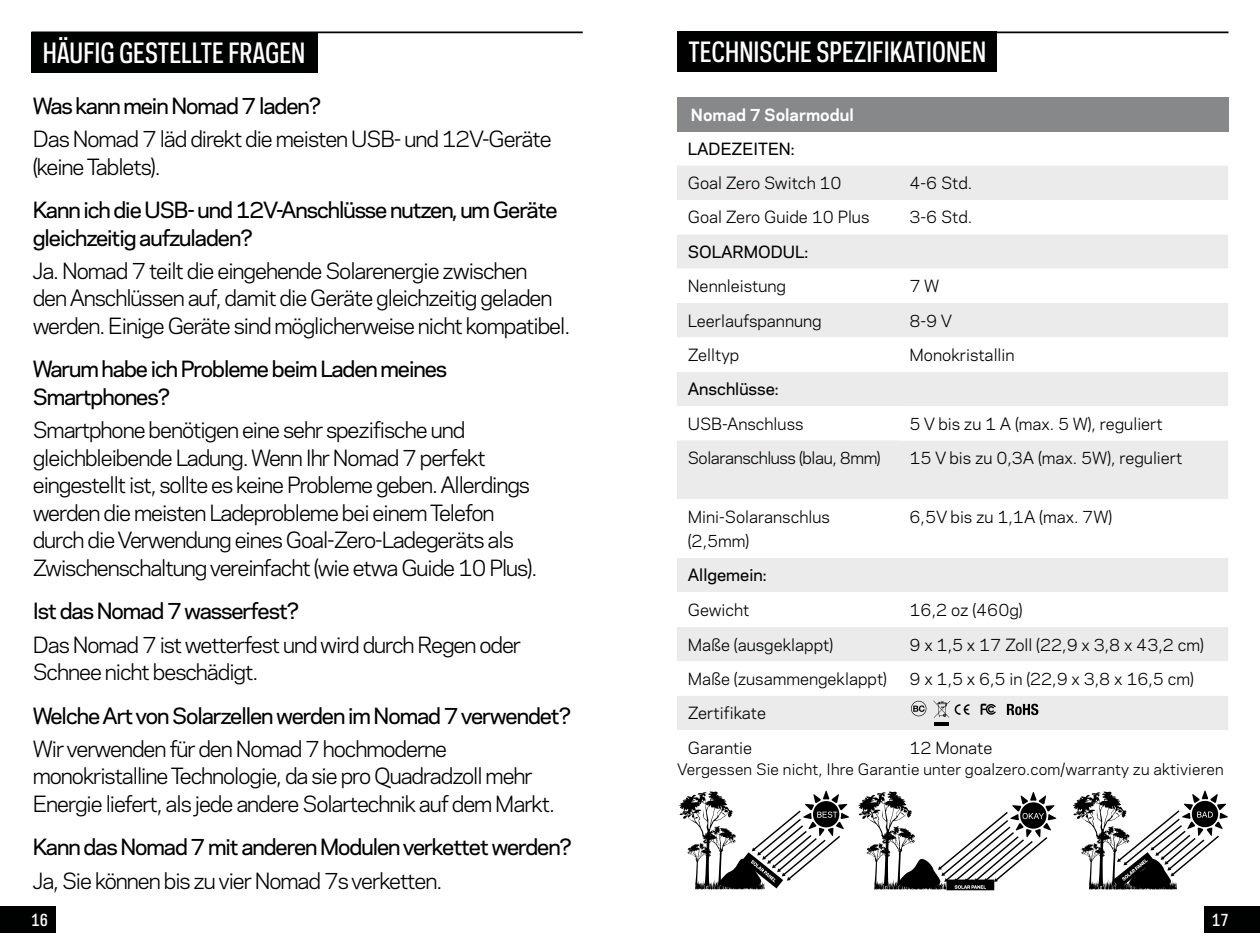
<style>
.page{position:relative;width:1260px;height:945px;background:#fff}
.page>*{position:absolute;margin:0;border:0;box-sizing:border-box;transform-origin:0 0}
.t1{font:500 26.25px "Galaxie Polaris Condensed";color:#fff}
.t2{font:21px/27.7px "Galaxie Polaris";letter-spacing:-.05em;color:#000101}
.t3{font:500 21px/27.7px "Galaxie Polaris";letter-spacing:-.05em;color:#000101}
.t4{font:15.75px/24.5px "Galaxie Polaris";color:#000101}
.t5{font:500 15.75px "Galaxie Polaris";color:#000101}
.t6{font:15.75px "Galaxie Polaris";letter-spacing:-.025em;color:#000101}
.t7{font:700 15.75px "Galaxie Polaris";color:#fff}
.t8{font:500 15.75px "Galaxie Polaris Condensed";color:#fff}
.t9{font:14.7px "Galaxie Polaris";letter-spacing:.01em;color:#000101}
</style>
<div class="page">
<div style="left:0;top:906px;width:55px;height:27px;background:#000101"></div>
<div style="left:1205px;top:906px;width:55px;height:27px;background:#000101"></div>
<div style="left:32px;top:33px;width:286px;height:40px;background:#000101"></div>
<hr style="left:32px;top:32px;width:551px;height:1px;background:#000101">
<div style="left:677px;top:32px;width:320px;height:40px;background:#000101"></div>
<hr style="left:677px;top:32px;width:551px;height:1px;background:#000101">
<div style="left:677px;top:166px;width:551px;height:34px;background:#ebebec"></div>
<svg style="left:677px;top:235px;width:551px;height:495px;fill:#ebebec"></svg>
<div style="left:677px;top:97px;width:551px;height:35px;background:#86888a"></div>
<svg style="left:679px;top:790px;width:170px;height:100px"></svg>
<svg style="left:858px;top:791px;width:199px;height:99px"></svg>
<svg style="left:1073px;top:790px;width:155px;height:100px"></svg>
<svg style="left:911px;top:701px;width:15px;height:15px"></svg>
<svg style="left:981px;top:704px;width:15px;height:11px"></svg>
<svg style="left:1007px;top:704px;width:31px;height:11px"></svg>
<svg style="left:933px;top:701px;width:37px;height:17px"></svg>
<hr style="left:934px;top:722px;width:15px;height:4px;background:#000">
<p class="t1" style="left:43px;top:35px;width:264px">HÄUFIG GESTELLTE FRAGEN</p>
<p class="t1" style="left:688px;top:34px;width:299px">TECHNISCHE SPEZIFIKATIONEN</p>
<p class="t3" style="left:33px;top:91px;width:290px">Was kann mein Nomad 7 laden?</p>
<p class="t2" style="left:33px;top:124px;width:520px">Das Nomad 7 läd direkt die meisten USB- und 12V-Geräte (keine Tablets).</p>
<p class="t3" style="left:33px;top:195px;width:526px">Kann ich die USB- und 12V-Anschlüsse nutzen, um Geräte gleichzeitig aufzuladen?</p>
<p class="t2" style="left:33px;top:256px;width:539px">Ja. Nomad 7 teilt die eingehende Solarenergie zwischen<br>den Anschlüssen auf, damit die Geräte gleichzeitig geladen werden. Einige Geräte sind möglicherweise nicht kompatibel.</p>
<p class="t3" style="left:33px;top:354px;width:416px">Warum habe ich Probleme beim Laden meines<br>Smartphones?</p>
<p class="t2" style="left:33px;top:415px;width:506px">Smartphone benötigen eine sehr spezifische und gleichbleibende Ladung. Wenn Ihr Nomad 7 perfekt eingestellt ist, sollte es keine Probleme geben. Allerdings werden die meisten Ladeprobleme bei einem Telefon durch die Verwendung eines Goal-Zero-Ladegeräts als Zwischenschaltung vereinfacht (wie etwa Guide 10 Plus).</p>
<p class="t3" style="left:33px;top:596px;width:268px">Ist das Nomad 7 wasserfest?</p>
<p class="t2" style="left:33px;top:630px;width:490px">Das Nomad 7 ist wetterfest und wird durch Regen oder<br>Schnee nicht beschädigt.</p>
<p class="t3" style="left:33px;top:701px;width:540px">Welche Art von Solarzellen werden im Nomad 7 verwendet?</p>
<p class="t2" style="left:33px;top:734px;width:524px">Wir verwenden für den Nomad 7 hochmoderne monokristalline Technologie, da sie pro Quadradzoll mehr<br>Energie liefert, als jede andere Solartechnik auf dem Markt.</p>
<p class="t3" style="left:33px;top:832px;width:541px">Kann das Nomad 7 mit anderen Modulen verkettet werden?</p>
<p class="t2" style="left:33px;top:866px;width:411px">Ja, Sie können bis zu vier Nomad 7s verketten.</p>
<p class="t7" style="left:691px;top:103px;width:164px">Nomad 7 Solarmodul</p>
<p class="t5" style="left:688px;top:137px;width:108px">LADEZEITEN:</p>
<p class="t4" style="left:688px;top:170px;width:155px">Goal Zero Switch 10</p>
<p class="t4" style="left:910px;top:170px;width:64px">4-6 Std.</p>
<p class="t4" style="left:688px;top:204px;width:183px">Goal Zero Guide 10 Plus</p>
<p class="t4" style="left:910px;top:204px;width:64px">3-6 Std.</p>
<p class="t5" style="left:688px;top:240px;width:122px">SOLARMODUL:</p>
<p class="t4" style="left:688px;top:273px;width:100px">Nennleistung</p>
<p class="t4" style="left:910px;top:273px;width:31px">7 W</p>
<p class="t4" style="left:688px;top:307px;width:135px">Leerlaufspannung</p>
<p class="t4" style="left:910px;top:307px;width:44px">8-9 V</p>
<p class="t4" style="left:688px;top:342px;width:53px">Zelltyp</p>
<p class="t4" style="left:910px;top:342px;width:107px">Monokristallin</p>
<p class="t5" style="left:688px;top:377px;width:92px">Anschlüsse:</p>
<p class="t4" style="left:688px;top:410px;width:117px">USB-Anschluss</p>
<p class="t4" style="left:910px;top:410px;width:255px">5 V bis zu 1 A (max. 5 W), reguliert</p>
<p class="t6" style="left:688px;top:446px;width:194px">Solaranschluss (blau, 8mm)</p>
<p class="t4" style="left:910px;top:445px;width:274px">15 V bis zu 0,3A (max. 5W), reguliert</p>
<p class="t4" style="left:688px;top:504px;width:144px">Mini-Solaranschlus (2,5mm)</p>
<p class="t4" style="left:910px;top:504px;width:204px">6,5V bis zu 1,1A (max. 7W)</p>
<p class="t5" style="left:688px;top:564px;width:80px">Allgemein:</p>
<p class="t4" style="left:688px;top:597px;width:63px">Gewicht</p>
<p class="t4" style="left:910px;top:597px;width:115px">16,2 oz (460g)</p>
<p class="t4" style="left:688px;top:631px;width:147px">Maße (ausgeklappt)</p>
<p class="t4" style="left:910px;top:631px;width:296px">9 x 1,5 x 17 Zoll (22,9 x 3,8 x 43,2 cm)</p>
<p class="t4" style="left:688px;top:666px;width:201px">Maße (zusammengeklappt)</p>
<p class="t4" style="left:910px;top:666px;width:286px">9 x 1,5 x 6,5 in (22,9 x 3,8 x 16,5 cm)</p>
<p class="t4" style="left:688px;top:695px;width:80px;line-height:34.3px">Zertifikate<br>Garantie</p>
<p class="t4" style="left:910px;top:734px;width:84px">12 Monate</p>
<p class="t9" style="left:677px;top:759px;width:548px">Vergessen Sie nicht, Ihre Garantie unter goalzero.com/warranty zu aktivieren</p>
<p class="t8" style="left:32px;top:909px;width:18px">16</p>
<p class="t8" style="left:1212px;top:909px;width:18px">17</p>
</div>
